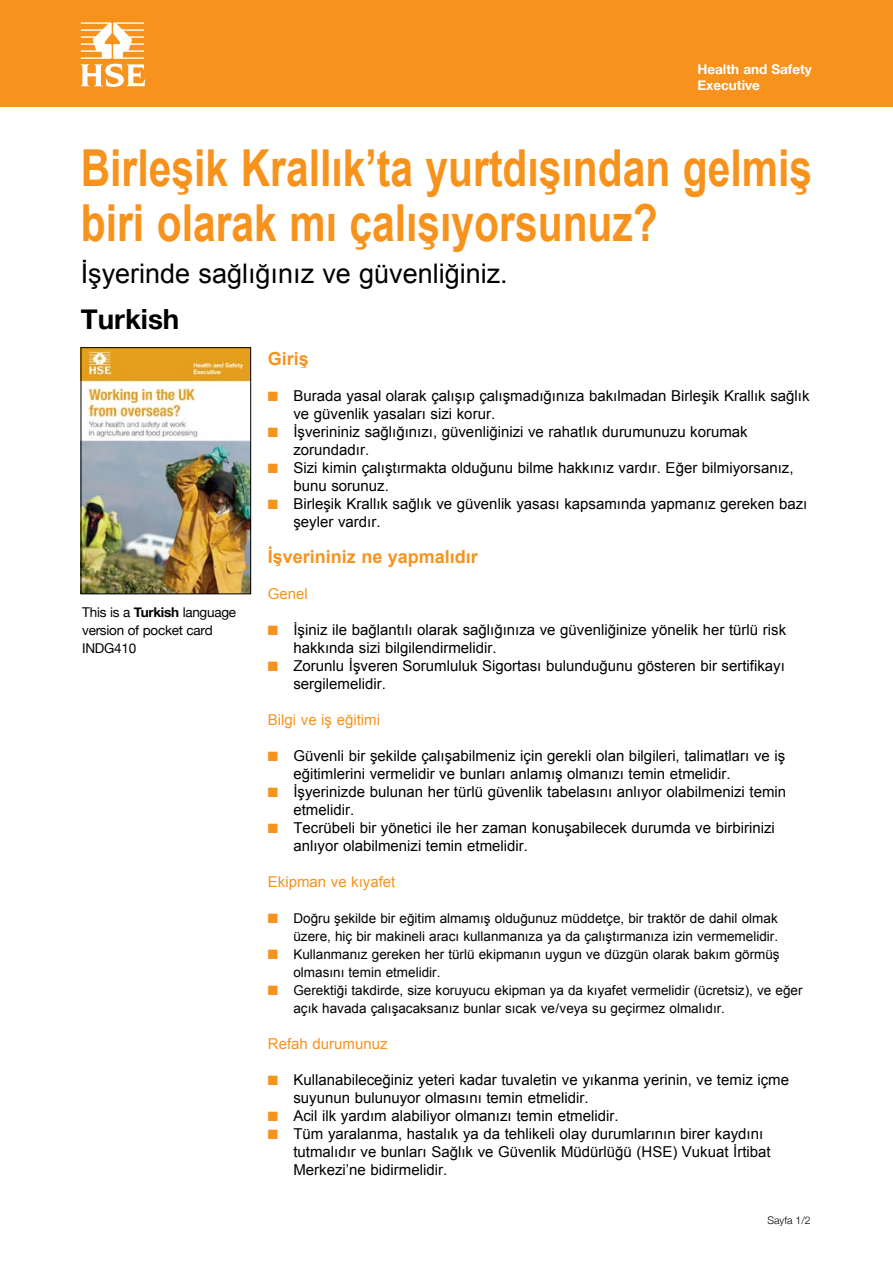
<style>
.page{position:relative;width:893px;height:1263px;background:#fff}
.page>*{position:absolute;margin:0;border:0;box-sizing:border-box;transform-origin:0 0}
.t1{font:700 51px/55.5px "Arial";color:#f7931d;scale:.8 1}
.Body_text{font:700 27.75px "Helvetica Neue";color:#000}
.t2{font:27px "Arial";color:#000}
._2_A_turkish{font:700 18px "Arial";color:#f7931d}
._7_Bullet_turkish{font:15px/18px "Arial";color:#000}
._3_B_turkish{font:15px "Arial";color:#f7931d}
._7_Bullet_turkish-2{font:13.5px/18px "Arial";color:#000}
.t3{font:13.5px/18px "Helvetica Neue";letter-spacing:-.02em;color:#000}
.t4{font:700 13.5px/16.5px "Helvetica Neue";color:#fff}
.ARTIFACT__running_he{font:300 10.5px "Helvetica Neue";color:#000}
.s1{font-weight:700}
.s2{color:#f7931d}
</style>
<div class="page">
<div style="left:0;top:0;width:893px;height:106px;background:#f7931d"></div>
<svg style="left:81px;top:22px;width:64px;height:65px"></svg>
<img style="left:83px;top:349px;width:166px;height:243px">
<div style="left:81px;top:347px;width:170px;height:247px;border:1px solid #000"></div>
<p class="t4" style="left:697px;top:61px;width:116px">Health and Safety<br>Executive</p>
<p class="t1" style="left:81px;top:142px;width:916px">Birleşik Krallık’ta yurtdışından gelmiş biri olarak mı çalışıyorsunuz?</p>
<p class="t2" style="left:81px;top:256px;width:428px">İşyerinde sağlığınız ve güvenliğiniz.</p>
<p class="Body_text" style="left:81px;top:297px;width:100px">Turkish</p>
<p class="t3" style="left:82px;top:604px;width:155px">This is a <span class="s1">Turkish</span> language version of pocket card<br>INDG410</p>
<p class="_2_A_turkish" style="left:268px;top:347px;width:43px">Giriş</p>
<p class="_7_Bullet_turkish" style="left:293px;top:387px;width:518px;text-indent:-26px"><span class="s2">■</span> Burada yasal olarak çalışıp çalışmadığınıza bakılmadan Birleşik Krallık sağlık ve güvenlik yasaları sizi korur.</p>
<p class="_7_Bullet_turkish" style="left:293px;top:423px;width:456px;text-indent:-26px"><span class="s2">■</span> İşverininiz sağlığınızı, güvenliğinizi ve rahatlık durumunuzu korumak zorundadır.</p>
<p class="_7_Bullet_turkish" style="left:293px;top:459px;width:502px;text-indent:-26px"><span class="s2">■</span> Sizi kimin çalıştırmakta olduğunu bilme hakkınız vardır. Eğer bilmiyorsanız, bunu sorunuz.</p>
<p class="_7_Bullet_turkish" style="left:293px;top:495px;width:515px;text-indent:-26px"><span class="s2">■</span> Birleşik Krallık sağlık ve güvenlik yasası kapsamında yapmanız gereken bazı şeyler vardır.</p>
<p class="_2_A_turkish" style="left:268px;top:545px;width:212px">İşverininiz ne yapmalıdır</p>
<p class="_3_B_turkish" style="left:268px;top:584px;width:42px">Genel</p>
<p class="_7_Bullet_turkish" style="left:293px;top:621px;width:494px;text-indent:-26px"><span class="s2">■</span> İşiniz ile bağlantılı olarak sağlığınıza ve güvenliğinize yönelik her türlü risk hakkında sizi bilgilendirmelidir.</p>
<p class="_7_Bullet_turkish" style="left:293px;top:657px;width:493px;text-indent:-26px"><span class="s2">■</span> Zorunlu İşveren Sorumluluk Sigortası bulunduğunu gösteren bir sertifikayı sergilemelidir.</p>
<p class="_3_B_turkish" style="left:268px;top:710px;width:114px">Bilgi ve iş eğitimi</p>
<p class="_7_Bullet_turkish" style="left:293px;top:747px;width:493px;text-indent:-26px"><span class="s2">■</span> Güvenli bir şekilde çalışabilmeniz için gerekli olan bilgileri, talimatları ve iş eğitimlerini vermelidir ve bunları anlamış olmanızı temin etmelidir.</p>
<p class="_7_Bullet_turkish" style="left:293px;top:783px;width:494px;text-indent:-26px"><span class="s2">■</span> İşyerinizde bulunan her türlü güvenlik tabelasını anlıyor olabilmenizi temin etmelidir.</p>
<p class="_7_Bullet_turkish" style="left:293px;top:819px;width:483px;text-indent:-26px"><span class="s2">■</span> Tecrübeli bir yönetici ile her zaman konuşabilecek durumda ve birbirinizi anlıyor olabilmenizi temin etmelidir.</p>
<p class="_3_B_turkish" style="left:268px;top:872px;width:129px">Ekipman ve kıyafet</p>
<p class="_7_Bullet_turkish-2" style="left:268px;top:909px;width:512px;text-align:right"><span class="s2">■</span> Doğru şekilde bir eğitim almamış olduğunuz müddetçe, bir traktör de dahil olmak üzere, hiç bir makineli aracı kullanmanıza ya da çalıştırmanıza izin vermemelidir.</p>
<p class="_7_Bullet_turkish-2" style="left:293px;top:945px;width:488px;text-indent:-26px"><span class="s2">■</span> Kullanmanız gereken her türlü ekipmanın uygun ve düzgün olarak bakım görmüş olmasını temin etmelidir.</p>
<p class="_7_Bullet_turkish-2" style="left:293px;top:981px;width:511px;text-indent:-26px"><span class="s2">■</span> Gerektiği takdirde, size koruyucu ekipman ya da kıyafet vermelidir (ücretsiz), ve eğer açık havada çalışacaksanız bunlar sıcak ve/veya su geçirmez olmalıdır.</p>
<p class="_3_B_turkish" style="left:268px;top:1034px;width:121px">Refah durumunuz</p>
<p class="_7_Bullet_turkish" style="left:293px;top:1071px;width:497px;text-indent:-26px"><span class="s2">■</span> Kullanabileceğiniz yeteri kadar tuvaletin ve yıkanma yerinin, ve temiz içme suyunun bulunuyor olmasını temin etmelidir.</p>
<p class="_7_Bullet_turkish" style="left:268px;top:1107px;width:352px"><span class="s2">■</span> Acil ilk yardım alabiliyor olmanızı temin etmelidir.</p>
<p class="_7_Bullet_turkish" style="left:293px;top:1125px;width:479px;text-indent:-26px"><span class="s2">■</span> Tüm yaralanma, hastalık ya da tehlikeli olay durumlarının birer kaydını tutmalıdır ve bunları Sağlık ve Güvenlik Müdürlüğü (HSE) Vukuat İrtibat<br>Merkezi’ne bidirmelidir.</p>
<p class="ARTIFACT__running_he" style="left:767px;top:1211px;width:45px">Sayfa 1/2</p>
</div>
